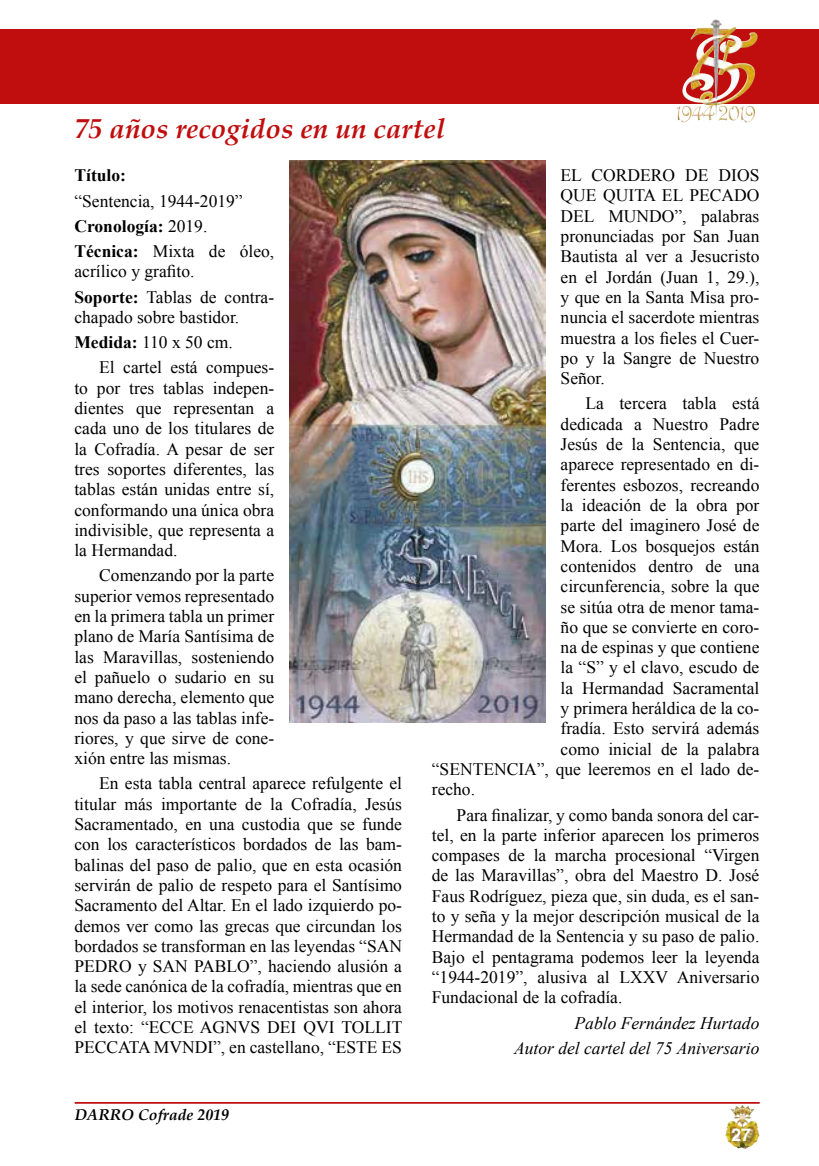
<style>
.page{position:relative;width:819px;height:1166px;background:#fff}
.page>*{position:absolute;margin:0;border:0;box-sizing:border-box;transform-origin:0 0}
.t1{font:italic 700 28px "Palatino";color:#c00d0e}
.t2{font:17.5px/20.3px "Times New Roman";color:#000;text-align:justify}
.t3{font:italic 17.5px/25.2px "Times New Roman";color:#000;text-align:right}
.t4{font:700 17.5px "Times New Roman";color:#000}
.t5{font:700 17.5px "Helvetica";color:#fff}
.t6{font:italic 700 15.75px "Palatino";color:#000}
.s1{font-weight:700}
</style>
<div class="page">
<svg style="left:730px;top:1106px;width:11px;height:11px"></svg>
<hr style="left:75px;top:1102px;width:684px;height:2px;background:#c00d0e">
<div style="left:0;top:30px;width:819px;height:74px;background:#c00d0e"></div>
<img style="left:289px;top:160px;width:256px;height:562px">
<img style="left:690px;top:19px;width:25px;height:29px">
<h1 class="t1" style="left:74px;top:106px;width:372px">75 años recogidos en un cartel</h1>
<p class="t4" style="left:74px;top:163px;width:53px">Título:</p>
<p class="t2" style="left:74px;top:188px;width:201px;line-height:25.2px;text-align:left">“Sentencia, 1944-2019”<br><span class="s1">Cronología:</span> 2019.<br><span class="s1">Técnica:</span> Mixta de óleo,</p>
<p class="t2" style="left:74px;top:259px;width:201px;line-height:25.2px">acrílico y grafito.<br><span class="s1">Soporte:</span> Tablas de contra-</p>
<p class="t2" style="left:74px;top:307px;width:166px">chapado sobre bastidor.</p>
<p class="t2" style="left:74px;top:332px;width:160px"><span class="s1">Medida:</span> 110 x 50 cm.</p>
<p class="t2" style="left:99px;top:357px;width:176px">El cartel está compues-</p>
<p class="t2" style="left:74px;top:377px;width:201px">to por tres tablas indepen&shy;dientes que representan a cada uno de los titulares de la Cofradía. A pesar de ser tres soportes diferentes, las tablas están unidas entre sí, conformando una única obra indivisible, que representa a la Hermandad.</p>
<p class="t2" style="left:74px;top:565px;width:201px;text-indent:25px">Comenzando por la parte superior vemos representado en la primera tabla un primer plano de María Santísima de las Maravillas, sosteniendo el pañuelo o sudario en su mano derecha, elemento que nos da paso a las tablas infe&shy;riores, y que sirve de cone&shy;xión entre las mismas.</p>
<p class="t2" style="left:74px;top:773px;width:329px;text-indent:25px">En esta tabla central aparece refulgente el titular más importante de la Cofradía, Jesús Sacramentado, en una custodia que se funde con los característicos bordados de las bam&shy;balinas del paso de palio, que en esta ocasión servirán de palio de respeto para el Santísimo Sacramento del Altar. En el lado izquierdo po&shy;demos ver como las grecas que circundan los bordados se transforman en las leyendas “SAN PEDRO y SAN PABLO”, haciendo alusión a la sede canónica de la cofradía, mientras que en el interior, los motivos renacentistas son ahora el texto: “ECCE AGNVS DEI QVI TOLLIT PECCATA MVNDI”, en castellano, “ESTE ES</p>
<p class="t2" style="left:560px;top:165px;width:200px">EL CORDERO DE DIOS QUE QUITA EL PECADO DEL MUNDO”, palabras pronunciadas por San Juan Bautista al ver a Jesucristo en el Jordán (Juan 1, 29.), y que en la Santa Misa pro&shy;nuncia el sacerdote mientras muestra a los fieles el Cuer&shy;po y la Sangre de Nuestro Señor.</p>
<p class="t2" style="left:585px;top:393px;width:175px">La tercera tabla está</p>
<p class="t2" style="left:560px;top:413px;width:200px">dedicada a Nuestro Padre</p>
<p class="t2" style="left:560px;top:434px;width:200px">Jesús de la Sentencia, que</p>
<p class="t2" style="left:560px;top:454px;width:200px">aparece representado en di-</p>
<p class="t2" style="left:560px;top:474px;width:200px">ferentes esbozos, recreando</p>
<p class="t2" style="left:560px;top:495px;width:200px">la ideación de la obra por</p>
<p class="t2" style="left:560px;top:515px;width:200px">parte del imaginero José de</p>
<p class="t2" style="left:560px;top:535px;width:200px">Mora. Los bosquejos están</p>
<p class="t2" style="left:560px;top:556px;width:200px">contenidos dentro de una</p>
<p class="t2" style="left:560px;top:576px;width:200px">circunferencia, sobre la que</p>
<p class="t2" style="left:560px;top:596px;width:200px">se sitúa otra de menor tama-</p>
<p class="t2" style="left:560px;top:616px;width:200px">ño que se convierte en coro-</p>
<p class="t2" style="left:560px;top:637px;width:200px">na de espinas y que contiene</p>
<p class="t2" style="left:560px;top:657px;width:200px">la “S” y el clavo, escudo de</p>
<p class="t2" style="left:560px;top:677px;width:200px">la Hermandad Sacramental</p>
<p class="t2" style="left:560px;top:698px;width:200px">y primera heráldica de la co-</p>
<p class="t2" style="left:560px;top:718px;width:200px">fradía. Esto servirá además</p>
<p class="t2" style="left:560px;top:738px;width:200px">como inicial de la palabra</p>
<p class="t2" style="left:432px;top:759px;width:329px">“SENTENCIA”, que leeremos en el lado de-</p>
<p class="t2" style="left:432px;top:779px;width:45px">recho.</p>
<p class="t2" style="left:432px;top:804px;width:329px;text-indent:25px">Para finalizar, y como banda sonora del car&shy;tel, en la parte inferior aparecen los primeros compases de la marcha procesional “Virgen de las Maravillas”, obra del Maestro D. José Faus Rodríguez, pieza que, sin duda, es el san&shy;to y seña y la mejor descripción musical de la Hermandad de la Sentencia y su paso de palio.<br>Bajo el pentagrama podemos leer la leyenda “1944-2019”, alusiva al LXXV Aniversario Fundacional de la cofradía.</p>
<p class="t3" style="left:514px;top:1009px;width:247px">Pablo Fernández Hurtado<br>Autor del cartel del 75 Aniversario</p>
<p class="t6" style="left:75px;top:1102px;width:156px">DARRO Cofrade 2019</p>
<p class="t5" style="left:731px;top:1120px;width:21px">27</p>
</div>
